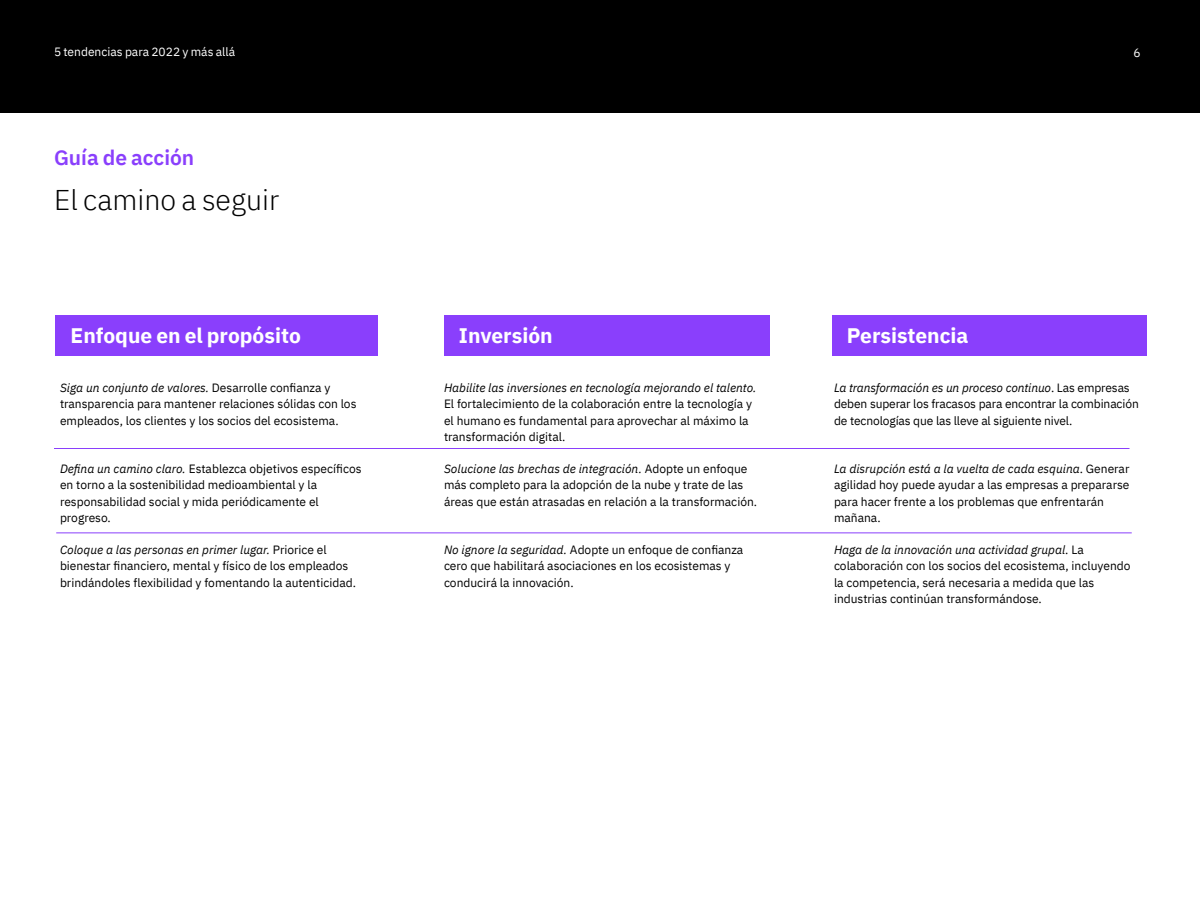
<style>
.page{position:relative;width:1200px;height:900px;background:#fff}
.page>*{position:absolute;margin:0;border:0;box-sizing:border-box;transform-origin:0 0}
.t1{font:300 28.5px "IBM Plex Sans";color:#000}
.t2{font:700 21px "IBM Plex Sans";color:#fff}
.t3{font:600 21px "IBM Plex Sans";color:#8a3ffc}
.t4{font:12px/16.5px "IBM Plex Sans";color:#000}
.t5{font:italic 12px "IBM Plex Sans";color:#000}
.t6{font:12px "IBM Plex Sans";color:#fff}
.s1{font-style:italic}
</style>
<div class="page">
<div style="left:0;top:0;width:1200px;height:112px;background:#000"></div>
<div style="left:56px;top:316px;width:322px;height:40px;background:#8a3ffc"></div>
<div style="left:444px;top:316px;width:325px;height:40px;background:#8a3ffc"></div>
<div style="left:832px;top:316px;width:316px;height:40px;background:#8a3ffc"></div>
<hr style="left:54px;top:448px;width:1076px;height:1px;background:#8a3ffc">
<hr style="left:56px;top:532px;width:1076px;height:1px;background:#8a3ffc">
<p class="t6" style="left:54px;top:42px;width:183px">5 tendencias para 2022 y más allá</p>
<p class="t6" style="left:1134px;top:43px;width:9px">6</p>
<h2 class="t3" style="left:54px;top:141px;width:142px">Guía de acción</h2>
<h1 class="t1" style="left:54px;top:178px;width:227px">El camino a seguir</h1>
<h2 class="t2" style="left:71px;top:318px;width:232px">Enfoque en el propósito</h2>
<h2 class="t2" style="left:459px;top:318px;width:95px">Inversión</h2>
<h2 class="t2" style="left:847px;top:318px;width:123px">Persistencia</h2>
<p class="t4" style="left:60px;top:378px;width:298px"><span class="s1">Siga un conjunto de valores.</span> Desarrolle confianza y transparencia para mantener relaciones sólidas con los empleados, los clientes y los socios del ecosistema.</p>
<p class="t5" style="left:444px;top:378px;width:314px">Habilite las inversiones en tecnología mejorando el talento.</p>
<p class="t4" style="left:834px;top:378px;width:306px"><span class="s1">La transformación es un proceso continuo</span>. Las empresas deben superar los fracasos para encontrar la combinación de tecnologías que las lleve al siguiente nivel.</p>
<p class="t4" style="left:444px;top:395px;width:310px">El fortalecimiento de la colaboración entre la tecnología y el humano es fundamental para aprovechar al máximo la transformación digital.</p>
<p class="t4" style="left:60px;top:459px;width:303px"><span class="s1">Defina un camino claro.</span> Establezca objetivos específicos en torno a la sostenibilidad medioambiental y la responsabilidad social y mida periódicamente el progreso.</p>
<p class="t4" style="left:444px;top:459px;width:315px"><span class="s1">Solucione las brechas de integración.</span> Adopte un enfoque más completo para la adopción de la nube y trate de las áreas que están atrasadas en relación a la transformación.</p>
<p class="t4" style="left:834px;top:459px;width:297px"><span class="s1">La disrupción está a la vuelta de cada esquina</span>. Generar agilidad hoy puede ayudar a las empresas a prepararse para hacer frente a los problemas que enfrentarán mañana.</p>
<p class="t4" style="left:60px;top:540px;width:297px"><span class="s1">Coloque a las personas en primer lugar.</span> Priorice el bienestar financiero, mental y físico de los empleados brindándoles flexibilidad y fomentando la autenticidad.</p>
<p class="t4" style="left:444px;top:540px;width:301px"><span class="s1">No ignore la seguridad.</span> Adopte un enfoque de confianza cero que habilitará asociaciones en los ecosistemas y conducirá la innovación.</p>
<p class="t4" style="left:834px;top:540px;width:298px"><span class="s1">Haga de la innovación una actividad grupal</span>. La colaboración con los socios del ecosistema, incluyendo la competencia, será necesaria a medida que las industrias continúan transformándose.</p>
</div>
